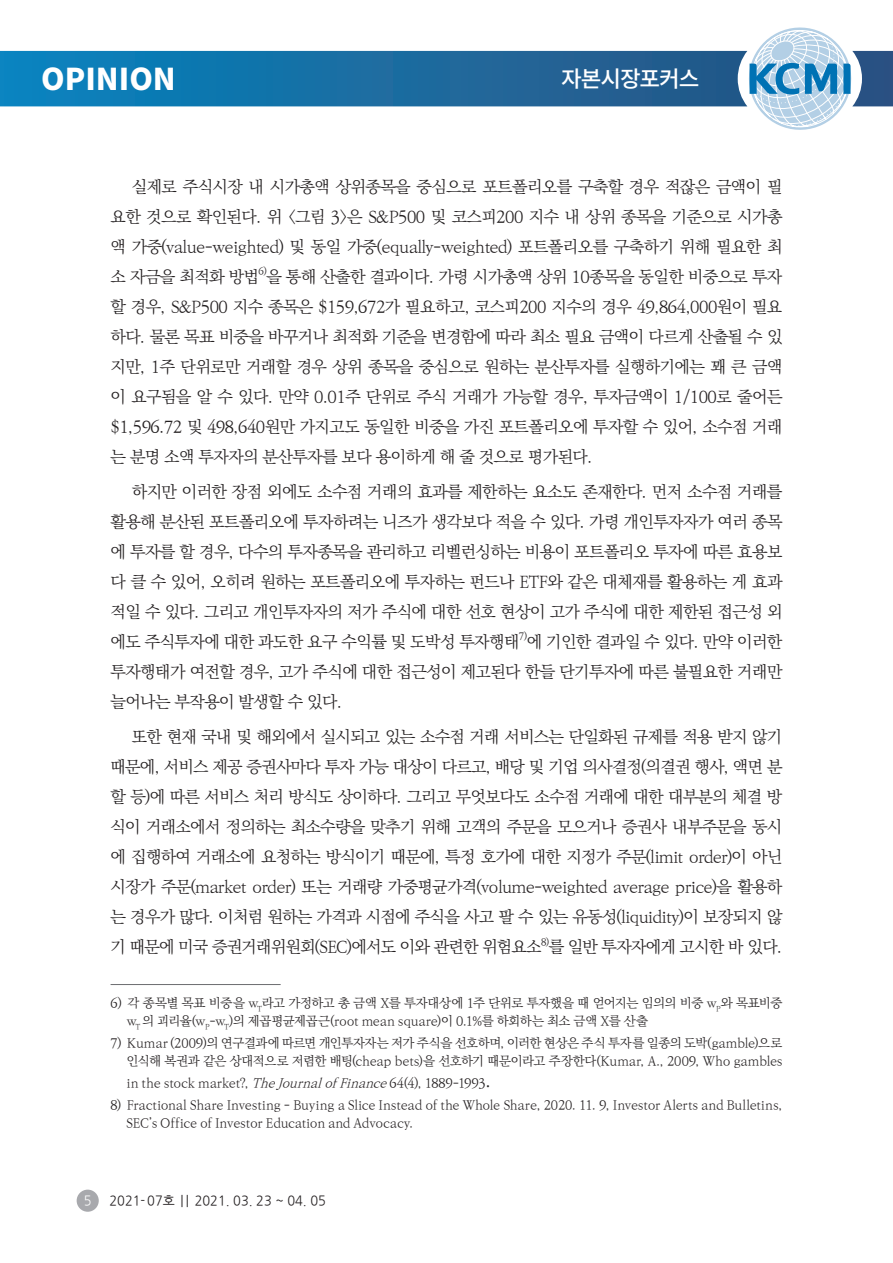
<style>
.page{position:relative;width:893px;height:1263px;background:#fff}
.page>*{position:absolute;margin:0;border:0;box-sizing:border-box;transform-origin:0 0}
.t1{font:900 30px "Noto Sans CJ Kkr";color:#fff}
.t2{font:500 22.5px "Noto Sans CJ Kkr";letter-spacing:-.05em;color:#fff}
.t3{font:300 16.5px/30px "Ko Pub Batang";letter-spacing:-.035em;color:#231f20;text-align:justify}
.t4{font:13.5px "Nanum Gothic";color:#231f20;scale:.95 1}
.t5{font:13.5px "Nanum Gothic";color:#fff;scale:.95 1}
.t6{font:300 12.75px/18px "Ko Pub Batang";letter-spacing:-.015em;color:#231f20}
.t7{font:300 9.6px "Ko Pub Batang";color:#231f20}
.s1{font-style:italic}
.s2{font-family:"Adobe Myungjo Std";font-weight:500;font-size:18px}
</style>
<div class="page">
<div style="left:77px;top:1189px;width:22px;height:23px;background:#a8a9ad;border-radius:50%"></div>
<svg style="left:0;top:27px;width:893px;height:103px"></svg>
<hr style="left:111px;top:984px;width:170px;height:1px;background:#6c6d70">
<h1 class="t1" style="left:41px;top:62px;width:136px">OPINION</h1>
<h2 class="t2" style="left:561px;top:66px;width:140px">자본시장포커스</h2>
<p class="t3" style="left:111px;top:172px;width:673px;text-indent:21px">실제로 주식시장 내 시가총액 상위종목을 중심으로 포트폴리오를 구축할 경우 적잖은 금액이 필 요한 것으로 확인된다. 위 &lt;그림 3&gt;은 S&amp;P500 및 코스피200 지수 내 상위 종목을 기준으로 시가총 액 가중(value-weighted) 및 동일 가중(equally-weighted) 포트폴리오를 구축하기 위해 필요한 최 소 자금을 최적화 방법 을 통해 산출한 결과이다. 가령 시가총액 상위 10종목을 동일한 비중으로 투자</p>
<p class="t7" style="left:258px;top:266px;width:10px">6)</p>
<p class="t3" style="left:111px;top:292px;width:673px">할 경우, S&amp;P500 지수 종목은 $159,672가 필요하고, 코스피200 지수의 경우 49,864,000원이 필요 하다. 물론 목표 비중을 바꾸거나 최적화 기준을 변경함에 따라 최소 필요 금액이 다르게 산출될 수 있 지만, 1주 단위로만 거래할 경우 상위 종목을 중심으로 원하는 분산투자를 실행하기에는 꽤 큰 금액 이 요구됨을 알 수 있다. 만약 0.01주 단위로 주식 거래가 가능할 경우, 투자금액이 1/100로 줄어든 $1,596.72 및 498,640원만 가지고도 동일한 비중을 가진 포트폴리오에 투자할 수 있어, 소수점 거래 는 분명 소액 투자자의 분산투자를 보다 용이하게 해 줄 것으로 평가된다.</p>
<p class="t3" style="left:111px;top:477px;width:673px;text-indent:21px">하지만 이러한 장점 외에도 소수점 거래의 효과를 제한하는 요소도 존재한다. 먼저 소수점 거래를 활용해 분산된 포트폴리오에 투자하려는 니즈가 생각보다 적을 수 있다. 가령 개인투자자가 여러 종목 에 투자를 할 경우, 다수의 투자종목을 관리하고 리벨런싱하는 비용이 포트폴리오 투자에 따른 효용보 다 클 수 있어, 오히려 원하는 포트폴리오에 투자하는 펀드나 ETF와 같은 대체재를 활용하는 게 효과 적일 수 있다. 그리고 개인투자자의 저가 주식에 대한 선호 현상이 고가 주식에 대한 제한된 접근성 외 에도 주식투자에 대한 과도한 요구 수익률 및 도박성 투자행태 에 기인한 결과일 수 있다. 만약 이러한</p>
<p class="t7" style="left:519px;top:631px;width:10px">7)</p>
<p class="t3" style="left:111px;top:657px;width:673px">투자행태가 여전할 경우, 고가 주식에 대한 접근성이 제고된다 한들 단기투자에 따른 불필요한 거래만 늘어나는 부작용이 발생할 수 있다.</p>
<p class="t3" style="left:111px;top:722px;width:673px;text-indent:21px">또한 현재 국내 및 해외에서 실시되고 있는 소수점 거래 서비스는 단일화된 규제를 적용 받지 않기 때문에, 서비스 제공 증권사마다 투자 가능 대상이 다르고, 배당 및 기업 의사결정(의결권 행사, 액면 분 할 등)에 따른 서비스 처리 방식도 상이하다. 그리고 무엇보다도 소수점 거래에 대한 대부분의 체결 방 식이 거래소에서 정의하는 최소수량을 맞추기 위해 고객의 주문을 모으거나 증권사 내부주문을 동시 에 집행하여 거래소에 요청하는 방식이기 때문에, 특정 호가에 대한 지정가 주문(limit order)이 아닌 시장가 주문(market order) 또는 거래량 가중평균가격(volume-weighted average price)을 활용하 는 경우가 많다. 이처럼 원하는 가격과 시점에 주식을 사고 팔 수 있는 유동성(liquidity)이 보장되지 않 기 때문에 미국 증권거래위원회(SEC)에서도 이와 관련한 위험요소 를 일반 투자자에게 고시한 바 있다.</p>
<p class="t7" style="left:541px;top:937px;width:10px">8)</p>
<p class="t6" style="left:127px;top:994px;width:657px;text-indent:-16px">6) 각 종목별 목표 비중을 w<sub>T</sub>라고 가정하고 총 금액 X를 투자대상에 1주 단위로 투자했을 때 얻어지는 임의의 비중 w<sub>P</sub>와 목표비중 w<sub>T</sub> 의 괴리율(w<sub>P</sub>-w<sub>T</sub>)의 제곱평균제곱근(root mean square)이 0.1%를 하회하는 최소 금액 X를 산출</p>
<p class="t6" style="left:111px;top:1034px;width:673px;text-align:right">7) Kumar (2009)의 연구결과에 따르면 개인투자자는 저가 주식을 선호하며, 이러한 현상은 주식 투자를 일종의 도박(gamble)으로 인식해 복권과 같은 상대적으로 저렴한 배팅(cheap bets)을 선호하기 때문이라고 주장한다(Kumar, A., 2009, Who gambles</p>
<p class="t6" style="left:127px;top:1074px;width:366px">in the stock market?, <span class="s1">TheJournalof Finance</span>64(4), 1889-1993<span class="s2">.</span></p>
<p class="t6" style="left:126px;top:1096px;width:658px;text-indent:-16px">8) Fractional Share Investing - Buying a Slice Instead of the Whole Share, 2020. 11. 9, Investor Alerts and Bulletins,<br>SEC’s Office of Investor Education and Advocacy.</p>
<p class="t5" style="left:84px;top:1194px;width:10px">5</p>
<p class="t4" style="left:109px;top:1194px;width:229px">2021- 07호 | | 2021. 03. 23 ~ 04. 05</p>
</div>
